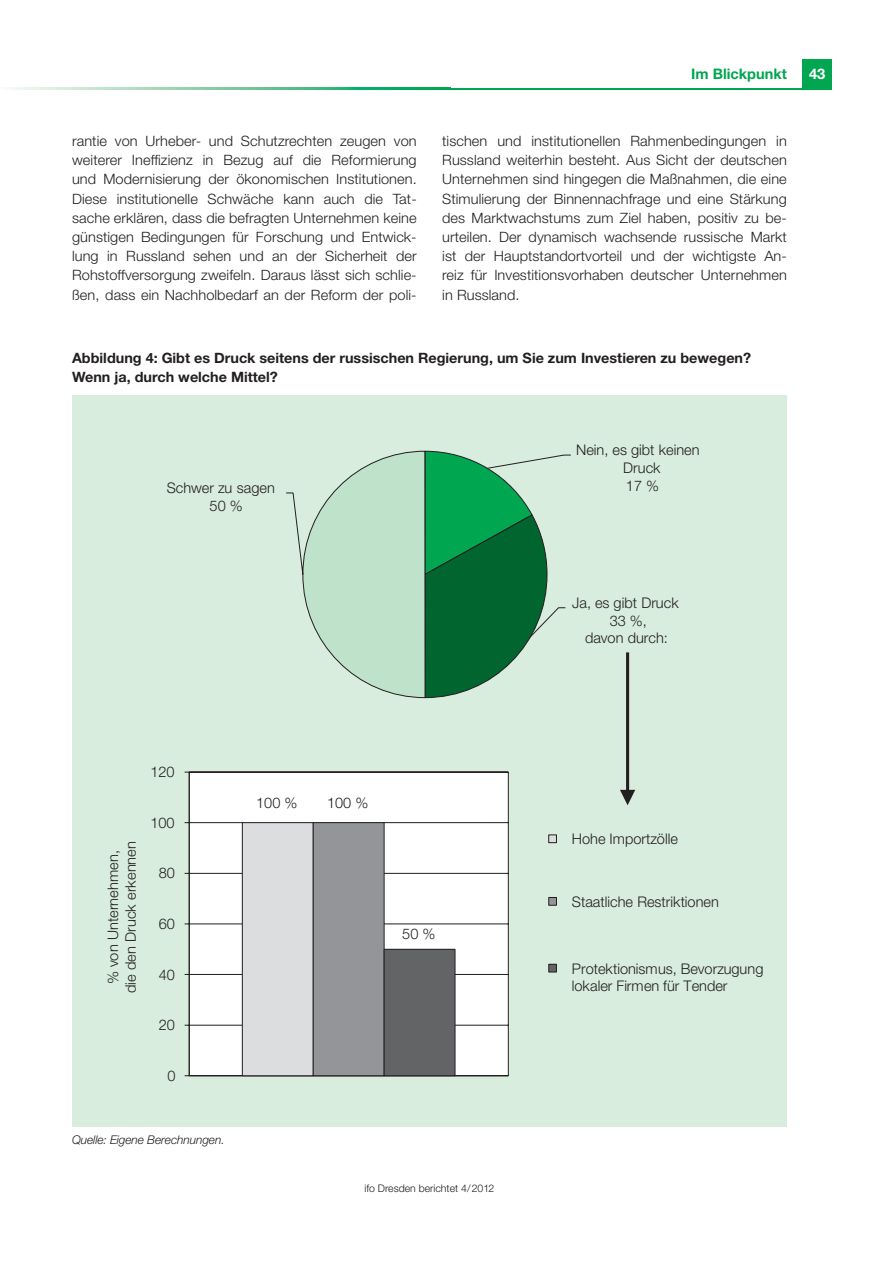
<style>
.page{position:relative;width:893px;height:1263px;background:#fff}
.page>*{position:absolute;margin:0;border:0;box-sizing:border-box;transform-origin:0 0}
.t1{font:300 14.7px/17.9px "Helvetica Neue";color:#231f20}
.t2{font:700 14.7px "Helvetica Neue";color:#fff}
.t3{font:300 14.55px/17.7px "Helvetica Neue";color:#231f20;text-align:center}
.t4{font:700 14.55px "Helvetica Neue";color:#00a650}
.t5{font:300 14.25px/19.2px "Helvetica Neue";letter-spacing:.005em;color:#231f20;text-align:justify}
.t6{font:700 14.25px/18.8px "Helvetica Neue";color:#231f20}
.t7{font:italic 300 12px "Helvetica Neue";letter-spacing:-.005em;color:#231f20}
.t8{font:300 10.5px "Helvetica Neue";color:#231f20}
</style>
<div class="page">
<div style="left:802px;top:60px;width:30px;height:29px;background:#00a650"></div>
<hr style="left:447px;top:88px;width:385px;height:1px;background:#00a650">
<svg style="left:9px;top:88px;width:438px;height:1px"></svg>
<div style="left:72px;top:396px;width:714px;height:731px;background:#d8eddd"></div>
<svg style="left:286px;top:450px;width:285px;height:248px"></svg>
<svg style="left:456px;top:771px;width:53px;height:306px;background:#f4f4f4"></svg>
<svg style="left:184px;top:771px;width:272px;height:306px"></svg>
<div style="left:548px;top:835px;width:8px;height:8px;background:#dcddde"></div>
<div style="left:548px;top:835px;width:9px;height:8px;border:1px solid #231f20"></div>
<div style="left:548px;top:897px;width:8px;height:8px;background:#939598"></div>
<div style="left:548px;top:897px;width:9px;height:9px;border:1px solid #231f20"></div>
<div style="left:548px;top:964px;width:8px;height:8px;background:#636466"></div>
<div style="left:548px;top:964px;width:9px;height:8px;border:1px solid #231f20"></div>
<hr style="left:626px;top:652px;width:3px;height:139px;background:#231f20">
<svg style="left:620px;top:790px;width:15px;height:15px"></svg>
<p class="t4" style="left:691px;top:69px;width:97px">Im Blickpunkt</p>
<p class="t5" style="left:72px;top:133px;width:346px">rantie von Urheber- und Schutzrechten zeugen von weiterer Ineffizienz in Bezug auf die Reformierung und Modernisierung der ökonomischen Institutionen.<br>Diese institutionelle Schwäche kann auch die Tat&shy;sache erklären, dass die befragten Unternehmen keine güns tigen Bedingungen für Forschung und Ent wick - lung in Russland sehen und an der Sicherheit der Rohstoff versorgung zweifeln. Daraus lässt sich schlie - ßen, dass ein Nachholbedarf an der Reform der poli -</p>
<p class="t5" style="left:442px;top:133px;width:346px">tischen und institutionellen Rahmenbedingungen in Russland weiterhin besteht. Aus Sicht der deutschen Unter nehmen sind hingegen die Maßnahmen, die eine Stimulierung der Binnennachfrage und eine Stärkung des Marktwachstums zum Ziel haben, positiv zu be - urteilen. Der dynamisch wachsende russische Markt ist der Hauptstandortvorteil und der wichtigste An&shy;reiz für In vestitionsvorhaben deutscher Unternehmen in Russland.</p>
<p class="t6" style="left:72px;top:350px;width:680px">Abbildung 4: Gibt es Druck seitens der russischen Regierung, um Sie zum Investieren zu bewegen?<br>Wenn ja, durch welche Mittel?</p>
<p class="t2" style="left:809px;top:69px;width:18px">43</p>
<p class="t1" style="left:210px;top:480px;width:67px;text-indent:-43px">Schwer zu sagen<br>50 %</p>
<p class="t1" style="left:623px;top:442px;width:78px;text-indent:-47px">Nein, es gibt keinen<br>Druck<br>17 %</p>
<p class="t1" style="left:572px;top:595px;width:108px;text-align:center">Ja, es gibt Druck<br>33 %,<br>davon durch:</p>
<p class="t1" style="left:150px;top:764px;width:26px">120</p>
<p class="t3" style="left:105px;top:993px;width:153px;rotate:-90deg">% von Unternehmen, die den Druck erkennen</p>
<p class="t1" style="left:150px;top:815px;width:26px">100</p>
<p class="t1" style="left:159px;top:866px;width:18px">80</p>
<p class="t1" style="left:159px;top:916px;width:18px">60</p>
<p class="t1" style="left:159px;top:967px;width:18px">40</p>
<p class="t1" style="left:159px;top:1018px;width:18px">20</p>
<p class="t1" style="left:167px;top:1068px;width:10px">0</p>
<p class="t7" style="left:72px;top:1135px;width:154px">Quelle: Eigene Berechnungen.</p>
<p class="t1" style="left:256px;top:795px;width:43px">100 %</p>
<p class="t1" style="left:327px;top:795px;width:43px">100 %</p>
<p class="t1" style="left:402px;top:926px;width:35px">50 %</p>
<p class="t8" style="left:364px;top:1185px;width:131px">ifo Dresden berichtet 4/2012</p>
<p class="t1" style="left:572px;top:831px;width:107px">Hohe Importzölle</p>
<p class="t1" style="left:572px;top:894px;width:148px">Staatliche Restriktionen</p>
<p class="t1" style="left:572px;top:961px;width:193px">Protektionismus, Bevorzugung lokaler Firmen für Tender</p>
</div>
